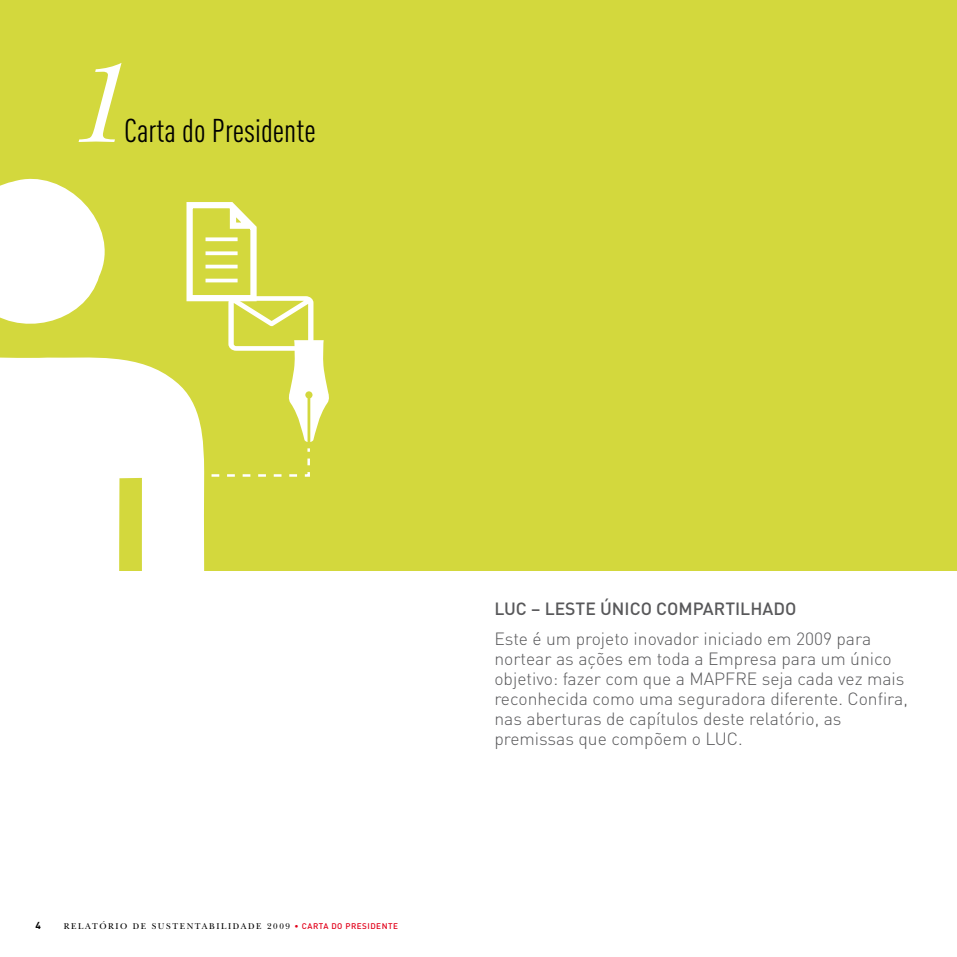
<style>
.page{position:relative;width:957px;height:957px;background:#fff}
.page>*{position:absolute;margin:0;border:0;box-sizing:border-box;transform-origin:0 0}
.t1{font:italic 117.12px "New Baskerville";color:#fff}
.t2{font:condensed 32.5px "DINOT";color:#000}
.t3{font:300 17.5px/20px "DIN";color:#58585a}
.t4{font:500 17.5px "DIN";color:#58585a}
.t5{font:700 10px "DIN";color:#000}
.t6{font:8.75px "New Baskerville";letter-spacing:.18em;color:#000}
.s1{font-family:"DIN";font-weight:500;font-size:8.12px;color:#e2001a}
</style>
<div class="page">
<div style="left:0;top:0;width:957px;height:570px;background:#d3d83d"></div>
<svg style="left:0;top:178px;width:204px;height:393px;fill:#fff"></svg>
<svg style="left:182px;top:199px;width:147px;height:279px"></svg>
<h1 class="t1" style="left:64px;top:36px;width:62px">1</h1>
<h2 class="t2" style="left:124px;top:111px;width:193px">Carta do Presidente</h2>
<p class="t5" style="left:35px;top:919px;width:7px">4</p>
<p class="t6" style="left:64px;top:921px;width:336px">RELATÓRIO DE SUSTENTABILIDADE 2009 <span class="s1">• CARTA DO PRESIDENTE</span></p>
<p class="t4" style="left:494px;top:597px;width:71px">LUC – LESTE</p>
<p class="t4" style="left:600px;top:597px;width:23px">ÚNICO</p>
<p class="t4" style="left:656px;top:597px;width:47px">COMPARTIL</p>
<p class="t4" style="left:750px;top:597px;width:24px">HADO</p>
<p class="t3" style="left:494px;top:629px;width:415px">Este é um projeto inovador iniciado em 2009 para nortear as ações em toda a Empresa para um único objetivo: fazer com que a MAPFRE seja cada vez mais reconhecida como uma seguradora diferente. Confira, nas aberturas de capítulos deste relatório, as premissas que compõem o LUC.</p>
</div>
